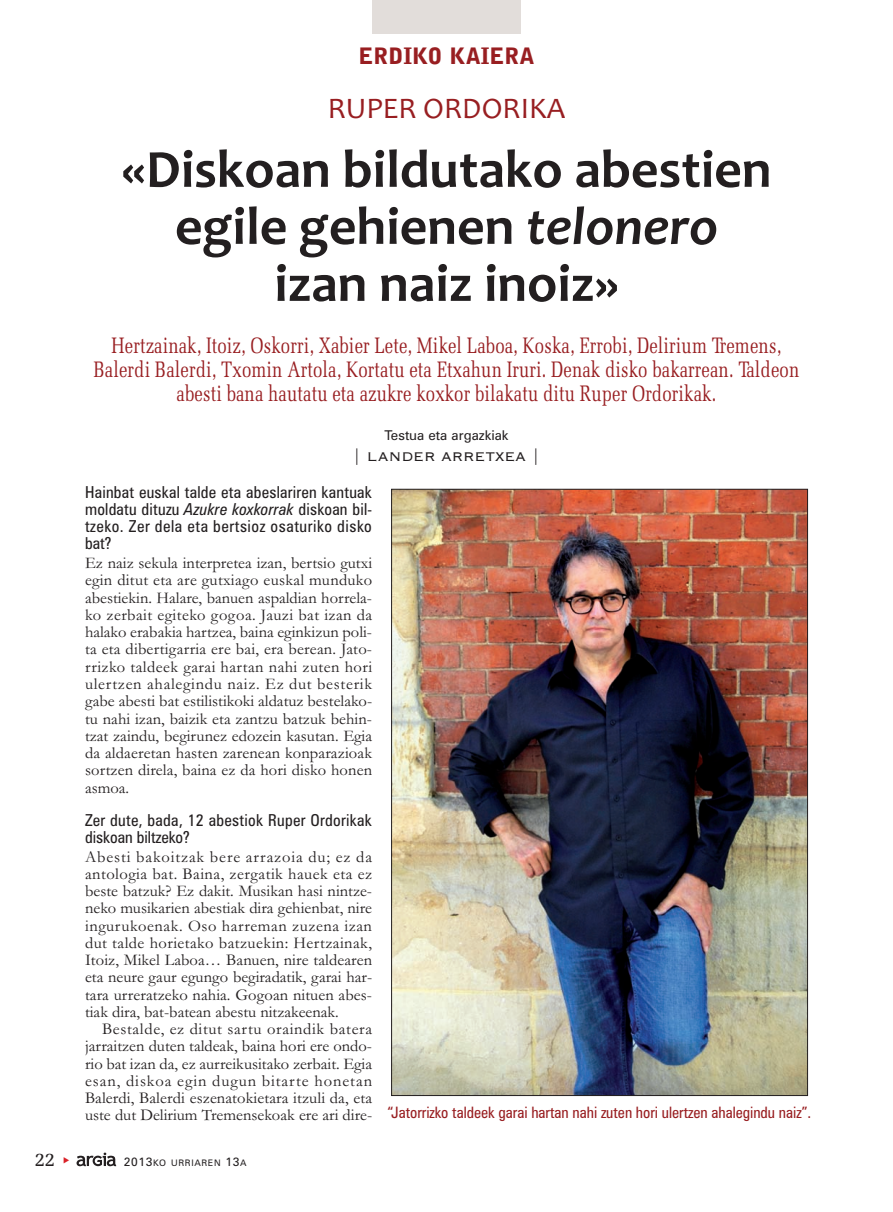
<style>
.page{position:relative;width:893px;height:1212px;background:#fff}
.page>*{position:absolute;margin:0;border:0;box-sizing:border-box;transform-origin:0 0}
.t1{font:700 54px/57px "Candara";color:#231f20;text-align:center}
.t2{font:30px "Candara";color:#981e21}
.t3{font:22.5px/24px "Memoir Condensed";color:#981e21;text-align:center}
.t4{font:900 22.5px "Bell Gothic Std";color:#981e21}
.t5{font:19.5px "Memoir";color:#231f20}
.t6{font:16.5px/17.2px "Garamond";color:#231f20;text-align:justify}
.t7{font:condensed 16.5px/17.2px "Zurich BT";letter-spacing:.015em;color:#231f20;text-align:justify}
.t8{font:16.5px "Copperplate Gothic BT";color:#231f20}
.t9{font:condensed 15.75px "Zurich BT";color:#981e21}
.t10{font:13.5px "Zurich BT";color:#231f20}
.t11{font:9px "Zurich BT";letter-spacing:.075em;color:#231f20}
.s1{font-style:italic}
.s2{font-size:12px}
</style>
<div class="page">
<svg style="left:77px;top:1152px;width:39px;height:14px"></svg>
<img style="left:393px;top:491px;width:413px;height:603px">
<div style="left:372px;top:0;width:149px;height:34px;background:#e2ddda"></div>
<h3 class="t4" style="left:358px;top:47px;width:177px">ERDIKO KAIERA</h3>
<h2 class="t2" style="left:328px;top:90px;width:239px">RUPER ORDORIKA</h2>
<h1 class="t1" style="left:121px;top:146px;width:652px">«Diskoan bildutako abestien egile gehienen <span class="s1">telonero<br></span>izan naiz inoiz»</h1>
<p class="t3" style="left:94px;top:335px;width:707px">Hertzainak, Itoiz, Oskorri, Xabier Lete, Mikel Laboa, Koska, Errobi, Delirium Tremens,<br>Balerdi Balerdi, Txomin Artola, Kortatu eta Etxahun Iruri. Denak disko bakarrean. Taldeon abesti bana hautatu eta azukre koxkor bilakatu ditu Ruper Ordorikak.</p>
<p class="t10" style="left:384px;top:430px;width:126px">Testua eta argazkiak</p>
<p class="t8" style="left:353px;top:446px;width:189px">| LANDER ARRETXEA |</p>
<p class="t7" style="left:85px;top:485px;width:289px">Hainbat euskal talde eta abeslariren kantuak moldatu dituzu <span class="s1">Azukre koxkorrak</span> diskoan bil&shy;tzeko. Zer dela eta bertsioz osaturiko disko bat?</p>
<p class="t6" style="left:85px;top:556px;width:289px">Ez naiz sekula interpretea izan, bertsio gutxi egin ditut eta are gutxiago euskal munduko abestiekin. Halare, banuen aspaldian horrela&shy;ko zerbait egiteko gogoa. Jauzi bat izan da halako erabakia hartzea, baina eginkizun poli&shy;ta eta dibertigarria ere bai, era berean. Jato&shy;rrizko taldeek garai hartan nahi zuten hori ulertzen ahalegindu naiz. Ez dut besterik gabe abesti bat estilistikoki aldatuz bestelako&shy;tu nahi izan, baizik eta zantzu batzuk behin&shy;tzat zaindu, begirunez edozein kasutan. Egia da aldaeretan hasten zarenean konparazioak sortzen direla, baina ez da hori disko honen asmoa.</p>
<p class="t7" style="left:85px;top:812px;width:288px">Zer dute, bada, 12 abestiok Ruper Ordorikak diskoan biltzeko?</p>
<p class="t6" style="left:85px;top:849px;width:289px">Abesti bakoitzak bere arrazoia du; ez da antologia bat. Baina, zergatik hauek eta ez beste batzuk? Ez dakit. Musikan hasi nintze&shy;neko musikarien abestiak dira gehienbat, nire ingurukoenak. Oso harreman zuzena izan dut talde horietako batzuekin: Hertzainak, Itoiz, Mikel Laboa… Banuen, nire taldearen eta neure gaur egungo begiradatik, garai har&shy;tara urreratzeko nahia. Gogoan nituen abes&shy;tiak dira, bat-batean abestu nitzakeenak.</p>
<p class="t6" style="left:85px;top:1022px;width:289px;text-indent:17px">Bestalde, ez ditut sartu oraindik batera jarraitzen duten taldeak, baina hori ere ondo&shy;rio bat izan da, ez aurreikusitako zerbait. Egia esan, diskoa egin dugun bitarte honetan Balerdi, Balerdi eszenatokietara itzuli da, eta uste dut Delirium Tremensekoak ere ari dire-</p>
<p class="t5" style="left:35px;top:1147px;width:22px">22</p>
<p class="t11" style="left:124px;top:1160px;width:124px"><span class="s2">2013</span>KO URRIAREN <span class="s2">13</span>A</p>
<p class="t9" style="left:388px;top:1106px;width:425px">“Jatorrizko taldeek garai hartan nahi zuten hori ulertzen ahalegindu naiz”.</p>
</div>
